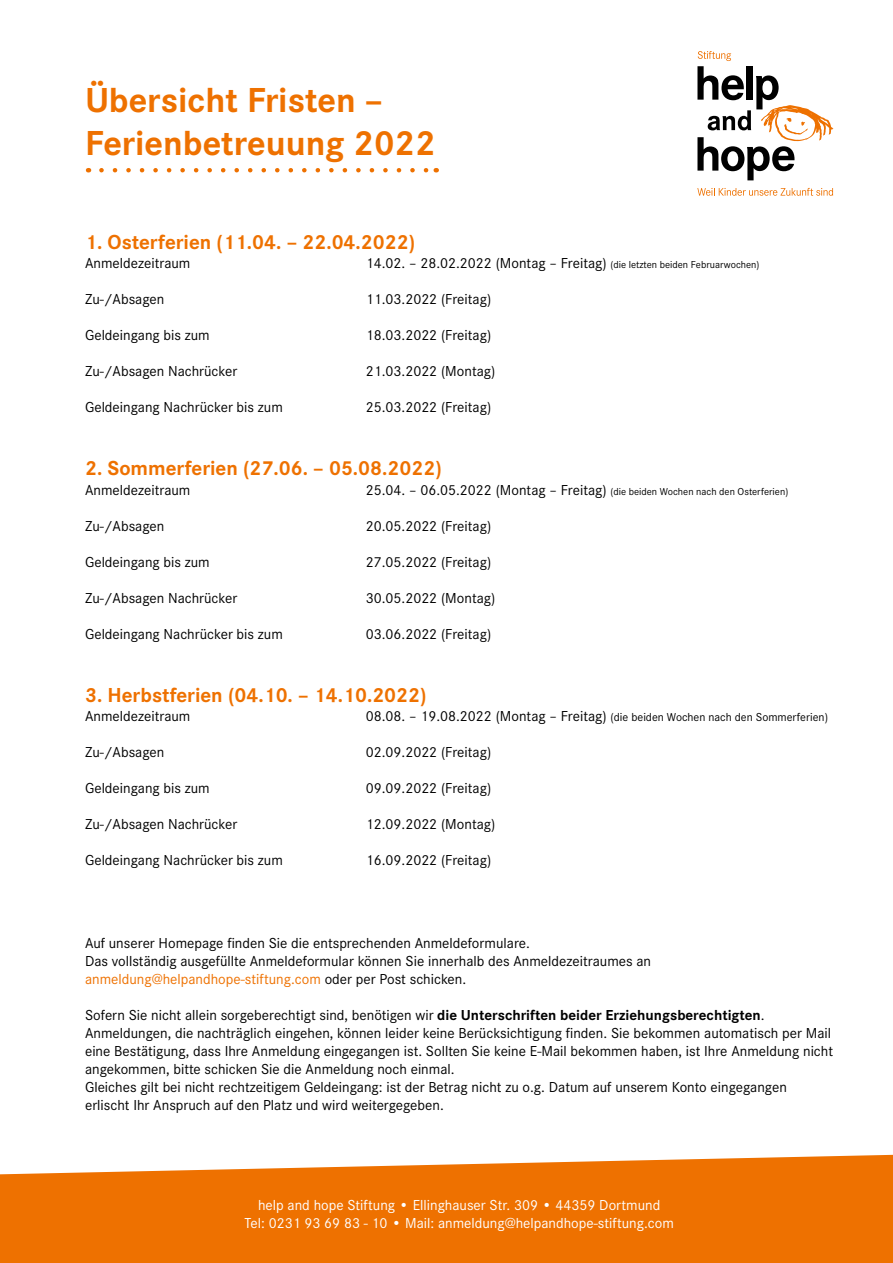
<style>
.page{position:relative;width:893px;height:1263px;background:#fff}
.page>*{position:absolute;margin:0;border:0;box-sizing:border-box;transform-origin:0 0}
.t1{font:700 36px/43.2px "Corporate S";color:#ee7100}
.t2{font:700 21px "Corporate S";color:#ee7100}
.t3{font:15px/18px "Corporate S";color:#000}
.t4{font:15px/18px "Corporate S";color:#fff;text-align:center}
.t5{font:12px "Corporate S";color:#000}
.t6{font:10.5px "Corporate S";color:#000}
.s1{font-size:10.5px}
.s2{font-size:15px}
.s3{color:#ee7100}
.s4{font-weight:700}
</style>
<div class="page">
<svg style="left:697px;top:188px;width:136px;height:8px"></svg>
<svg style="left:697px;top:51px;width:136px;height:129px"></svg>
<svg style="left:0;top:1155px;width:893px;height:108px;background:#ef7d16"></svg>
<svg style="left:101px;top:168px;width:328px;height:4px"></svg>
<h1 class="t1" style="left:85px;top:77px;width:352px">Übersicht Fristen –<br>Ferienbetreuung 2022</h1>
<h2 class="t2" style="left:85px;top:228px;width:332px">1. Osterferien (11.04. – 22.04.2022)</h2>
<p class="t3" style="left:85px;top:254px;width:107px">Anmeldezeitraum</p>
<p class="t3" style="left:366px;top:254px;width:395px">14.02. – 28.02.2022 (Montag – Freitag) <span class="s1">(die letzten beiden Februarwochen)</span></p>
<p class="t3" style="left:85px;top:290px;width:81px">Zu-/Absagen</p>
<p class="t3" style="left:366px;top:290px;width:127px">11.03.2022 (Freitag)</p>
<p class="t3" style="left:85px;top:326px;width:126px">Geldeingang bis zum</p>
<p class="t3" style="left:366px;top:326px;width:127px">18.03.2022 (Freitag)</p>
<p class="t3" style="left:85px;top:362px;width:154px">Zu-/Absagen Nachrücker</p>
<p class="t3" style="left:366px;top:362px;width:131px">21.03.2022 (Montag)</p>
<p class="t3" style="left:85px;top:398px;width:199px">Geldeingang Nachrücker bis zum</p>
<p class="t3" style="left:366px;top:398px;width:127px">25.03.2022 (Freitag)</p>
<h2 class="t2" style="left:85px;top:454px;width:358px">2. Sommerferien (27.06. – 05.08.2022)</h2>
<p class="t3" style="left:85px;top:480px;width:107px">Anmeldezeitraum</p>
<p class="t6" style="left:366px;top:484px;width:424px"><span class="s2">25.04. – 06.05.2022 (Montag – Freitag)</span> (die beiden Wochen nach den Osterferien)</p>
<p class="t3" style="left:85px;top:516px;width:81px">Zu-/Absagen</p>
<p class="t3" style="left:366px;top:516px;width:127px">20.05.2022 (Freitag)</p>
<p class="t3" style="left:85px;top:552px;width:126px">Geldeingang bis zum</p>
<p class="t3" style="left:366px;top:552px;width:127px">27.05.2022 (Freitag)</p>
<p class="t3" style="left:85px;top:588px;width:154px">Zu-/Absagen Nachrücker</p>
<p class="t3" style="left:366px;top:588px;width:131px">30.05.2022 (Montag)</p>
<p class="t3" style="left:85px;top:624px;width:199px">Geldeingang Nachrücker bis zum</p>
<p class="t3" style="left:366px;top:624px;width:127px">03.06.2022 (Freitag)</p>
<h2 class="t2" style="left:85px;top:680px;width:343px">3. Herbstferien (04.10. – 14.10.2022)</h2>
<p class="t3" style="left:85px;top:707px;width:107px">Anmeldezeitraum</p>
<p class="t5" style="left:366px;top:709px;width:464px"><span class="s2">08.08. – 19.08.2022 (Montag – Freitag)</span> (die beiden Wochen nach den Sommerferien)</p>
<p class="t3" style="left:85px;top:743px;width:81px">Zu-/Absagen</p>
<p class="t3" style="left:366px;top:743px;width:127px">02.09.2022 (Freitag)</p>
<p class="t3" style="left:85px;top:779px;width:126px">Geldeingang bis zum</p>
<p class="t3" style="left:366px;top:779px;width:127px">09.09.2022 (Freitag)</p>
<p class="t3" style="left:85px;top:815px;width:154px">Zu-/Absagen Nachrücker</p>
<p class="t3" style="left:366px;top:815px;width:131px">12.09.2022 (Montag)</p>
<p class="t3" style="left:85px;top:851px;width:199px">Geldeingang Nachrücker bis zum</p>
<p class="t3" style="left:366px;top:851px;width:127px">16.09.2022 (Freitag)</p>
<p class="t3" style="left:85px;top:934px;width:568px">Auf unserer Homepage finden Sie die entsprechenden Anmeldeformulare.<br>Das vollständig ausgefüllte Anmeldeformular können Sie innerhalb des Anmeldezeitraumes an <span class="s3">anmeldung@helpandhope-stiftung.com</span> oder per Post schicken.</p>
<p class="t3" style="left:85px;top:1006px;width:750px">Sofern Sie nicht allein sorgeberechtigt sind, benötigen wir <span class="s4">die Unterschriften beider Erziehungsberechtigten</span>.<br>Anmeldungen, die nachträglich eingehen, können leider keine Berücksichtigung finden. Sie bekommen automatisch per Mail eine Bestätigung, dass Ihre Anmeldung eingegangen ist. Sollten Sie keine E-Mail bekommen haben, ist Ihre Anmeldung nicht angekommen, bitte schicken Sie die Anmeldung noch einmal.<br>Gleiches gilt bei nicht rechtzeitigem Geldeingang: ist der Betrag nicht zu o.g. Datum auf unserem Konto eingegangen erlischt Ihr Anspruch auf den Platz und wird weitergegeben.</p>
<p class="t4" style="left:245px;top:1196px;width:431px">help and hope Stiftung • Ellinghauser Str. 309 • 44359 Dortmund<br>Tel: 0231 93 69 83 - 10 • Mail: anmeldung@helpandhope-stiftung.com</p>
</div>
